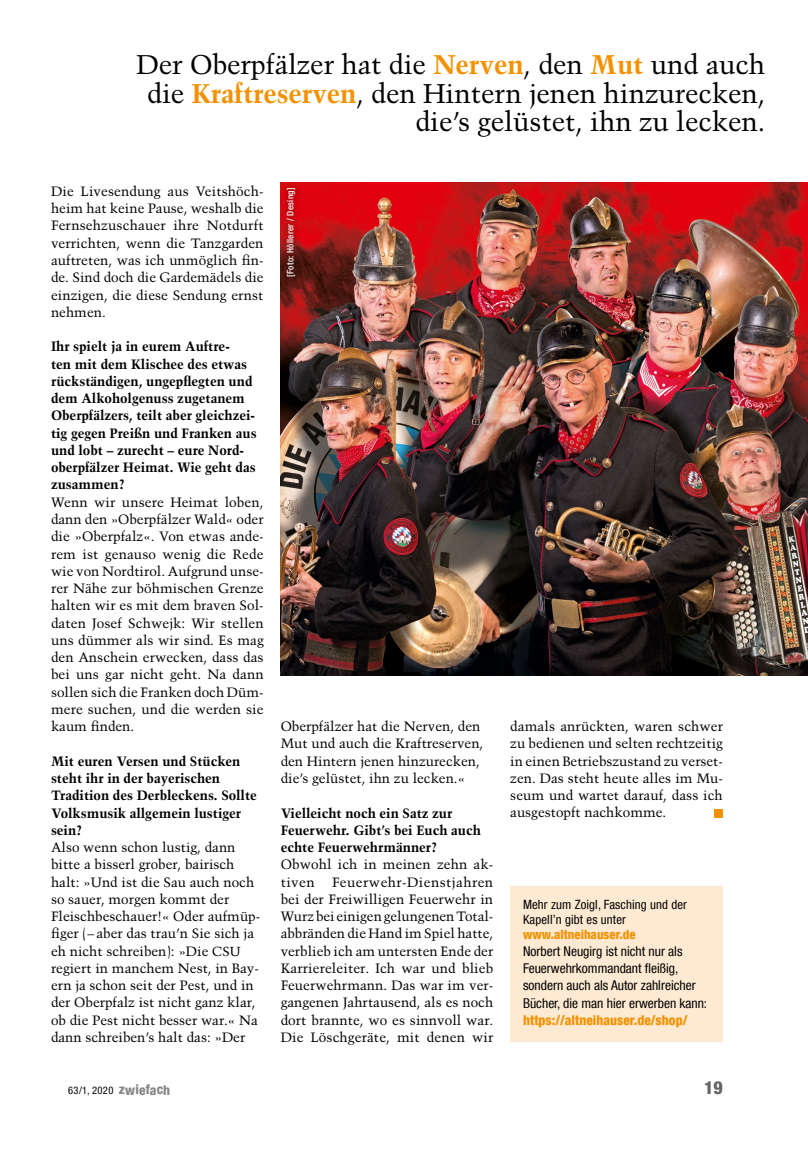
<style>
.page{position:relative;width:808px;height:1149px;background:#fff}
.page>*{position:absolute;margin:0;border:0;box-sizing:border-box;transform-origin:0 0}
.t1{font:27px/28.5px "Trump Mediaeval LT Std";letter-spacing:-.005em;color:#000;text-align:right}
.t2{font:800 condensed 18px "Helvetica Neue LT Com";color:#636362}
.t3{font:13.5px/17.2px "Trump Mediaeval LT Std";color:#000;text-align:justify}
.t4{font:700 13.5px/17.2px "Trump Mediaeval LT Std";letter-spacing:-.005em;color:#000}
.t5{font:condensed 13.5px/17.2px "Helvetica Neue LT Com";color:#000}
.t6{font:800 condensed 13.5px "Helvetica Neue LT Com";color:#f39100}
.t7{font:condensed 12.75px/15px "Helvetica Neue LT Com";letter-spacing:.01em;color:#000}
.t8{font:800 condensed 12.75px "Helvetica Neue LT Com";color:#f39100}
.t9{font:condensed 10.5px "Helvetica Neue LT Com";letter-spacing:.035em;color:#000}
.t10{font:500 condensed 9px "Helvetica Neue LT Com";letter-spacing:.035em;color:#fff}
.s1{font-weight:700;color:#f39100}
.s2{font-size:13.05px}
.s3{font-weight:800;font-size:13.5px;color:#878786}
</style>
<div class="page">
<div style="left:715px;top:809px;width:8px;height:8px;background:#f39100"></div>
<img style="left:281px;top:183px;width:527px;height:492px">
<div style="left:280px;top:180px;width:22px;height:104px;background:#000;opacity:.6"></div>
<div style="left:510px;top:886px;width:213px;height:155px;background:#feead3"></div>
<h1 class="t1" style="left:137px;top:51px;width:630px">Der Oberpfälzer hat die <span class="s1">Nerven</span>, den <span class="s1">Mut</span> und auch die <span class="s1">Kraftreserven</span>, den Hintern jenen hinzurecken, die’s gelüstet, ihn zu lecken.</h1>
<p class="t3" style="left:51px;top:182px;width:214px">Die Livesendung aus Veitshöch&shy;heim hat keine Pause, weshalb die Fernsehzuschauer ihre Notdurft verrichten, wenn die Tanzgarden auftreten, was ich unmöglich fin&shy;de. Sind doch die Gardemädels die einzigen, die diese Sendung ernst nehmen.</p>
<p class="t4" style="left:51px;top:338px;width:207px">Ihr spielt ja in eurem Auftre-<br>ten mit dem Klischee des etwas rückständigen, ungepflegten und dem Alkoholgenuss zugetanem<br>Oberpfälzers, teilt aber gleichzei&shy;tig gegen Preißn und Franken aus und lobt – zurecht – eure Nord&shy;oberpfälzer Heimat. Wie geht das zusammen?</p>
<p class="t3" style="left:51px;top:493px;width:214px">Wenn wir unsere Heimat loben, dann den »Oberpfälzer Wald« oder die »Oberpfalz«. Von etwas ande&shy;rem ist genauso wenig die Rede wie von Nordtirol. Aufgrund unse&shy;rer Nähe zur böhmischen Grenze halten wir es mit dem braven Sol&shy;daten Josef Schwejk: Wir stellen uns dümmer als wir sind. Es mag den Anschein erwecken, dass das bei uns gar nicht geht. Na dann sollen sich die Franken doch Düm&shy;mere suchen, und die werden sie kaum finden.</p>
<p class="t4" style="left:51px;top:752px;width:207px">Mit euren Versen und Stücken steht ihr in der bayerischen<br>Tradition des Derbleckens. Sollte<br>Volksmusik allgemein lustiger sein?</p>
<p class="t3" style="left:51px;top:838px;width:211px;text-align:left">Also wenn schon lustig, dann bitte a bisserl grober, bairisch halt: »Und ist die Sau auch noch so sauer, morgen kommt der<br>Fleischbeschauer!« Oder aufmüp&shy;figer (– aber das trau’n Sie sich ja eh nicht schreiben): »Die <span class="s2">CSU </span>regiert in manchem Nest, in Bay&shy;ern ja schon seit der Pest, und in der Oberpfalz ist nicht ganz klar, ob die Pest nicht besser war.« Na dann schreiben’s halt das: »Der</p>
<p class="t10" style="left:285px;top:277px;width:92px;rotate:-90deg">[Foto: Höllerer / Desing]</p>
<p class="t3" style="left:281px;top:717px;width:204px;text-align:left">Oberpfälzer hat die Nerven, den<br>Mut und auch die Kraftreserven, den Hintern jenen hinzurecken, die’s gelüstet, ihn zu lecken.«</p>
<p class="t4" style="left:281px;top:803px;width:202px">Vielleicht noch ein Satz zur<br>Feuerwehr. Gibt’s bei Euch auch echte Feuerwehrmänner?</p>
<p class="t3" style="left:281px;top:855px;width:214px">Obwohl ich in meinen zehn ak&shy;tiven</p>
<p class="t3" style="left:281px;top:872px;width:214px;text-indent:51px">Feuerwehr-Dienstjahren bei der Freiwilligen Feuerwehr in Wurz bei einigen gelungenen Total&shy;abbränden die Hand im Spiel hatte, verblieb ich am untersten Ende der Karriereleiter. Ich war und blieb Feuerwehrmann. Das war im ver&shy;gangenen Jahrtausend, als es noch dort brannte, wo es sinnvoll war.<br>Die Löschgeräte, mit denen wir</p>
<p class="t3" style="left:510px;top:717px;width:214px">damals anrückten, waren schwer zu bedienen und selten rechtzeitig in einen Betriebszustand zu verset&shy;zen. Das steht heute alles im Mu&shy;seum und wartet darauf, dass ich ausgestopft nachkomme.</p>
<p class="t7" style="left:523px;top:896px;width:165px">Mehr zum Zoigl, Fasching und der<br>Kapell’n gibt es unter</p>
<p class="t8" style="left:523px;top:925px;width:114px">www.altneihauser.de</p>
<p class="t5" style="left:523px;top:941px;width:186px">Norbert Neugirg ist nicht nur als Feuerwehrkommandant fleißig, sondern auch als Autor zahlreicher Bücher, die man hier erwerben kann:</p>
<p class="t6" style="left:523px;top:1011px;width:166px">https://altneihauser.de/shop/</p>
<p class="t9" style="left:68px;top:1083px;width:104px">63/1, 2020 <span class="s3">zwiefach</span></p>
<h2 class="t2" style="left:704px;top:1075px;width:20px">19</h2>
</div>
